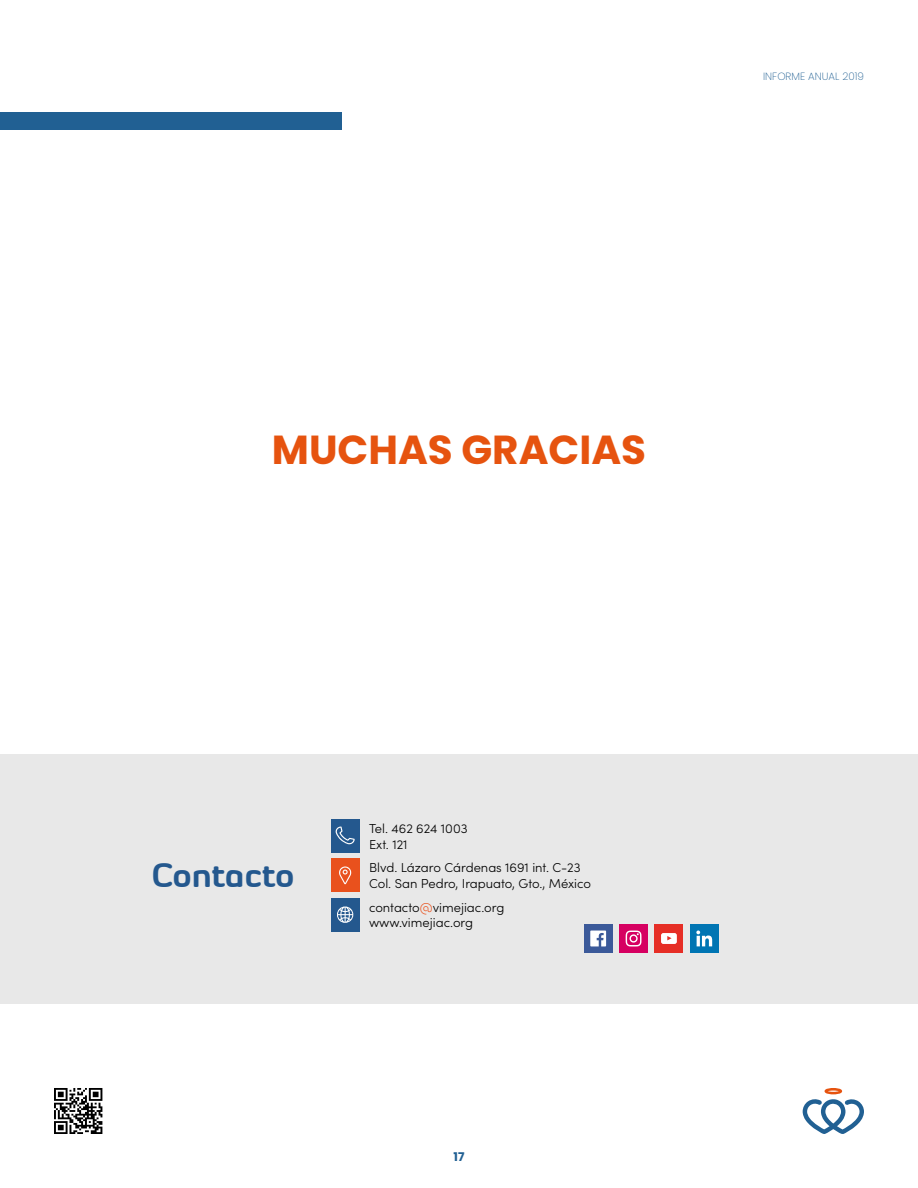
<style>
.page{position:relative;width:918px;height:1188px;background:#fff}
.page>*{position:absolute;margin:0;border:0;box-sizing:border-box;transform-origin:0 0}
.t1{font:700 40.5px "Poppins";color:#e6530f}
.t2{font:700 33.9px "Byom";color:#24588e}
.t3{font:300 12.9px/15.6px "Sofia Pro";color:#000}
.t4{font:700 12px "Poppins";color:#216093}
.t5{font:200 10.5px "Poppins";color:#216093}
.s1{color:#e9511d}
</style>
<div class="page">
<div style="left:0;top:112px;width:342px;height:18px;background:#216093"></div>
<svg style="left:803px;top:1088px;width:61px;height:46px"></svg>
<svg style="left:54px;top:1088px;width:48px;height:46px"></svg>
<div style="left:0;top:754px;width:918px;height:250px;background:#e8e8e8"></div>
<div style="left:331px;top:819px;width:28px;height:34px;background:#24588e"></div>
<div style="left:331px;top:859px;width:28px;height:33px;background:#e9511d"></div>
<div style="left:331px;top:898px;width:28px;height:33px;background:#24588e"></div>
<svg style="left:337px;top:906px;width:17px;height:17px"></svg>
<svg style="left:339px;top:866px;width:13px;height:18px"></svg>
<svg style="left:336px;top:827px;width:19px;height:17px"></svg>
<div style="left:655px;top:924px;width:28px;height:29px;background:#e62e26"></div>
<svg style="left:661px;top:933px;width:16px;height:11px"></svg>
<div style="left:690px;top:924px;width:28px;height:29px;background:#0075b3"></div>
<svg style="left:696px;top:931px;width:16px;height:15px"></svg>
<div style="left:619px;top:924px;width:29px;height:29px;background:#d60061"></div>
<svg style="left:626px;top:931px;width:16px;height:16px"></svg>
<div style="left:584px;top:924px;width:28px;height:29px;background:#3b5999"></div>
<svg style="left:590px;top:931px;width:16px;height:15px"></svg>
<p class="t5" style="left:763px;top:70px;width:102px">INFORME ANUAL 2019</p>
<h1 class="t1" style="left:272px;top:426px;width:376px">MUCHAS GRACIAS</h1>
<h2 class="t2" style="left:151px;top:855px;width:145px">Contacto</h2>
<p class="t3" style="left:369px;top:820px;width:100px">Tel. 462 624 1003<br>Ext. 121</p>
<p class="t3" style="left:369px;top:859px;width:223px">Blvd. Lázaro Cárdenas 1691 int. C-23<br>Col. San Pedro, Irapuato, Gto., México</p>
<p class="t3" style="left:369px;top:899px;width:137px">contacto<span class="s1">@</span>vimejiac.org www.vimejiac.org</p>
<p class="t4" style="left:454px;top:1150px;width:12px">17</p>
</div>
